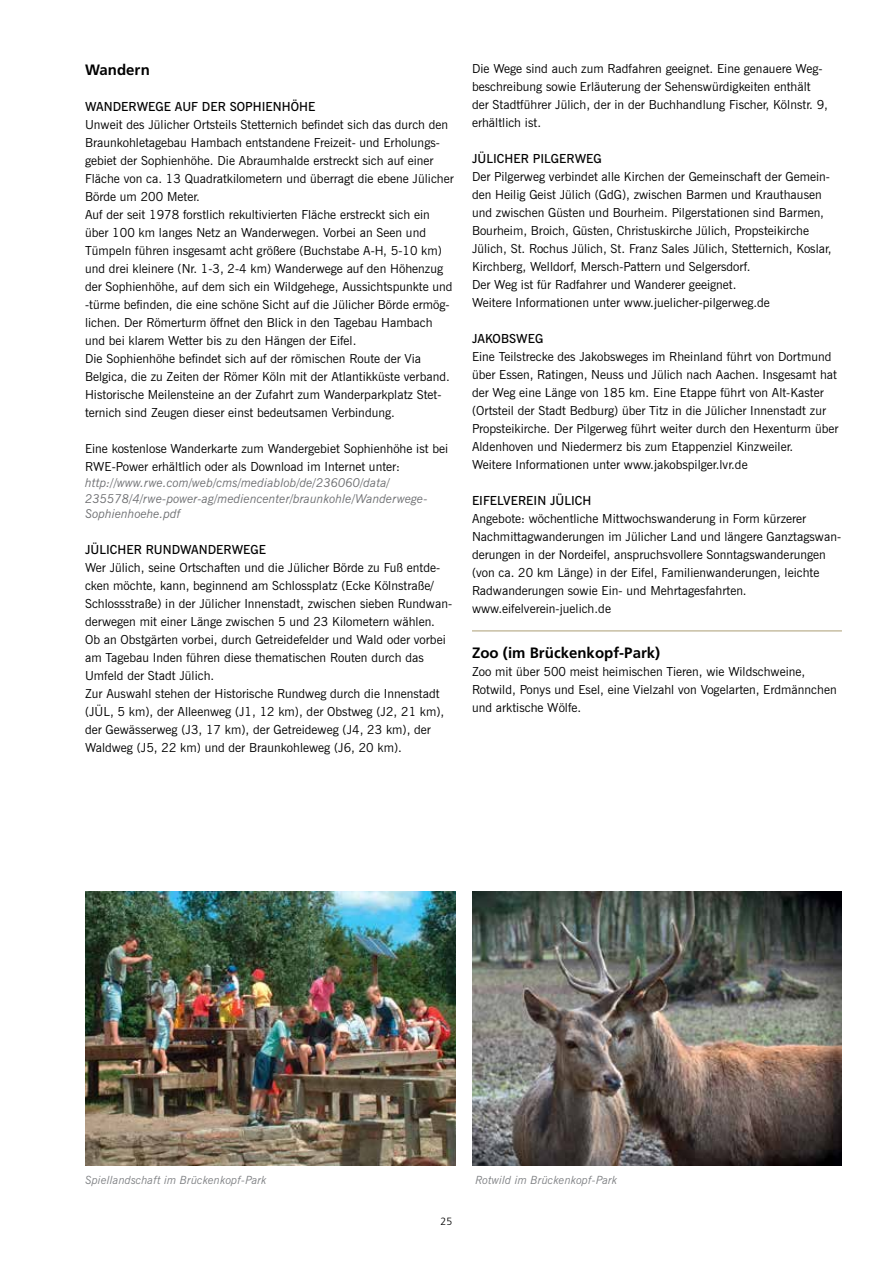
<style>
.page{position:relative;width:893px;height:1263px;background:#fff}
.page>*{position:absolute;margin:0;border:0;box-sizing:border-box;transform-origin:0 0}
.t1{font:700 15px "Frutiger LT";color:#000}
.t2{font:12.45px/18px "News Gothic BT";color:#000}
.t3{font:600 12.45px "News Gothic BT";color:#000}
.t4{font:italic 12.15px/15.8px "News Gothic BT";color:#6d6e71}
.t5{font:italic 11.25px "News Gothic BT";color:#808285}
.t6{font:300 10.5px "Frutiger LT";color:#000}
</style>
<div class="page">
<hr style="left:472px;top:630px;width:370px;height:1px;background:#ac9e75">
<img style="left:472px;top:891px;width:370px;height:274px">
<img style="left:85px;top:891px;width:370px;height:274px">
<p class="t1" style="left:85px;top:61px;width:66px">Wandern</p>
<p class="t3" style="left:85px;top:99px;width:154px">WANDERWEGE AUF DER SOP</p>
<p class="t3" style="left:253px;top:99px;width:64px">HIENHÖHE</p>
<p class="t2" style="left:85px;top:116px;width:370px">Unweit des Jülicher Ortsteils Stetternich befindet sich das durch den Braunkohletagebau Hambach entstandene Freizeit- und Erholungs&shy;gebiet der Sophienhöhe. Die Abraumhalde erstreckt sich auf einer Fläche von ca. 13 Quadratkilometern und überragt die ebene Jülicher Börde um 200 Meter.<br>Auf der seit 1978 forstlich rekultivierten Fläche erstreckt sich ein über 100 km langes Netz an Wanderwegen. Vorbei an Seen und Tümpeln führen insgesamt acht größere (Buchstabe A-H, 5-10 km) und drei kleinere (Nr. 1-3, 2-4 km) Wanderwege auf den Höhenzug der Sophienhöhe, auf dem sich ein Wildgehege, Aussichtspunkte und -türme befinden, die eine schöne Sicht auf die Jülicher Börde ermög&shy;lichen. Der Römerturm öffnet den Blick in den Tagebau Hambach und bei klarem Wetter bis zu den Hängen der Eifel.<br>Die Sophienhöhe befindet sich auf der römischen Route der Via Belgica, die zu Zeiten der Römer Köln mit der Atlantikküste verband.<br>Historische Meilensteine an der Zufahrt zum Wanderparkplatz Stet&shy;ternich sind Zeugen dieser einst bedeutsamen Verbindung.</p>
<p class="t2" style="left:85px;top:440px;width:365px">Eine kostenlose Wanderkarte zum Wandergebiet Sophienhöhe ist bei<br>RWE-Power erhältlich oder als Download im Internet unter:</p>
<p class="t4" style="left:85px;top:474px;width:344px">http://www.rwe.com/web/cms/mediablob/de/236060/data/<br>235578/4/rwe-power-ag/mediencenter/braunkohle/Wanderwege-<br>Sophienhoehe.pdf</p>
<p class="t3" style="left:85px;top:542px;width:183px">JÜLICHER RUNDWANDERWEGE</p>
<p class="t2" style="left:85px;top:559px;width:369px">Wer Jülich, seine Ortschaften und die Jülicher Börde zu Fuß entde&shy;cken möchte, kann, beginnend am Schlossplatz (Ecke Kölnstraße/ Schlossstraße) in der Jülicher Innenstadt, zwischen sieben Rundwan&shy;derwegen mit einer Länge zwischen 5 und 23 Kilometern wählen.<br>Ob an Obstgärten vorbei, durch Getreidefelder und Wald oder vorbei am Tagebau Inden führen diese thematischen Routen durch das Umfeld der Stadt Jülich.<br>Zur Auswahl stehen der Historische Rundweg durch die Innenstadt (JÜL, 5 km), der Alleenweg (J1, 12 km), der Obstweg (J2, 21 km), der Gewässerweg (J3, 17 km), der Getreideweg (J4, 23 km), der Waldweg (J5, 22 km) und der Braunkohleweg (J6, 20 km).</p>
<p class="t2" style="left:472px;top:60px;width:357px">Die Wege sind auch zum Radfahren geeignet. Eine genauere Weg&shy;beschreibung sowie Erläuterung der Sehenswürdigkeiten enthält der Stadtführer Jülich, der in der Buchhandlung Fischer, Kölnstr. 9, erhältlich ist.</p>
<p class="t3" style="left:472px;top:151px;width:131px">JÜLICHER PILGERWEG</p>
<p class="t2" style="left:472px;top:168px;width:361px">Der Pilgerweg verbindet alle Kirchen der Gemeinschaft der Gemein&shy;den Heilig Geist Jülich (GdG), zwischen Barmen und Krauthausen und zwischen Güsten und Bourheim. Pilgerstationen sind Barmen, Bourheim, Broich, Güsten, Christuskirche Jülich, Propsteikirche Jülich, St. Rochus Jülich, St. Franz Sales Jülich, Stetternich, Koslar, Kirchberg, Welldorf, Mersch-Pattern und Selgersdorf.<br>Der Weg ist für Radfahrer und Wanderer geeignet.<br>Weitere Informationen unter www.juelicher-pilgerweg.de</p>
<p class="t3" style="left:472px;top:331px;width:73px">JAKO BSWEG</p>
<p class="t2" style="left:472px;top:348px;width:368px">Eine Teilstrecke des Jakobsweges im Rheinland führt von Dortmund über Essen, Ratingen, Neuss und Jülich nach Aachen. Insgesamt hat der Weg eine Länge von 185 km. Eine Etappe führt von Alt-Kaster (Ortsteil der Stadt Bedburg) über Titz in die Jülicher Innenstadt zur Propsteikirche. Der Pilgerweg führt weiter durch den Hexenturm über Aldenhoven und Niedermerz bis zum Etappenziel Kinzweiler.<br>Weitere Informationen unter www.jakobspilger.lvr.de</p>
<p class="t3" style="left:472px;top:493px;width:121px">EIFELVEREIN JÜLICH</p>
<p class="t2" style="left:472px;top:510px;width:371px">Angebote: wöchentliche Mittwochswanderung in Form kürzerer Nachmittagwanderungen im Jülicher Land und längere Ganztagswan&shy;derungen in der Nordeifel, anspruchsvollere Sonntagswanderungen (von ca. 20 km Länge) in der Eifel, Familienwanderungen, leichte Radwanderungen sowie Ein- und Mehrtagesfahrten. www.eifelverein-juelich.de</p>
<p class="t1" style="left:472px;top:644px;width:190px">Zoo (im Brückenkopf-Park)</p>
<p class="t2" style="left:472px;top:662px;width:366px">Zoo mit über 500 meist heimischen Tieren, wie Wildschweine,<br>Rotwild, Ponys und Esel, eine Vielzahl von Vogelarten, Erdmännchen und arktische Wölfe.</p>
<p class="t5" style="left:85px;top:1173px;width:183px">Spiellandschaft im Brückenkopf-Park</p>
<p class="t5" style="left:476px;top:1173px;width:143px">Rotwild im Brückenkopf-Park</p>
<p class="t6" style="left:441px;top:1215px;width:13px">25</p>
</div>
